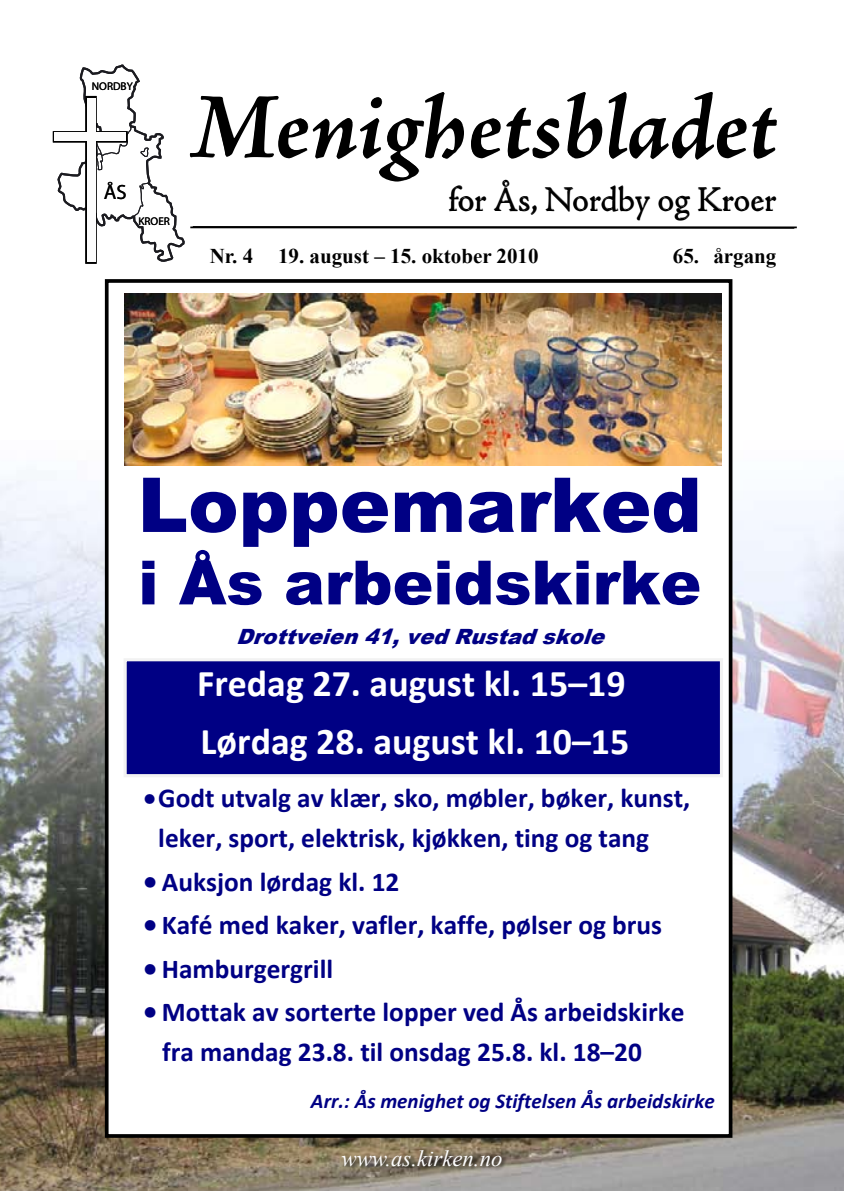
<style>
.page{position:relative;width:844px;height:1191px;background:#fff}
.page>*{position:absolute;margin:0;border:0;box-sizing:border-box;transform-origin:0 0}
.t1{font:italic 700 94.5px "Adobe Jenson Pro";color:#000}
.t2{font:900 75.77px "Arial";color:#000084}
.t3{font:900 61.07px "Arial";color:#000084}
.t4{font:700 37.8px/58.8px "Calibri";color:#fff}
.t5{font:35px "Adobe Jenson Pro";letter-spacing:-.005em;color:#000}
.t6{font:700 27.3px/40.1px "Calibri";color:#000084}
.t7{font:italic 22.75px "Times New Roman";color:#fff}
.t8{font:italic 700 21px "Calibri";color:#000084}
.t9{font:700 21px "Times New Roman";color:#000}
.t10{font:italic 900 21px "Arial";color:#000084}
.t11{font:20.65px "Myriad";color:#000}
.t12{font:11.2px "Myriad";color:#000}
</style>
<div class="page">
<hr style="left:190px;top:226px;width:604px;height:3px;background:#000">
<img style="left:0;top:421px;width:843px;height:770px">
<div style="left:107px;top:281px;width:623px;height:855px;background:#fff"></div>
<div style="left:125px;top:659px;width:596px;height:116px;background:#000084"></div>
<div style="left:123px;top:658px;width:599px;height:119px;border:3px solid #f2f2f2"></div>
<img style="left:124px;top:293px;width:597px;height:172px">
<div style="left:105px;top:279px;width:627px;height:858px;border:4px solid #000"></div>
<svg style="left:57px;top:64px;width:127px;height:198px"></svg>
<div style="left:85px;top:96px;width:12px;height:168px;border:3px solid #000"></div>
<div style="left:53px;top:131px;width:75px;height:11px;border:3px solid #000"></div>
<div style="left:87px;top:98px;width:8px;height:163px;background:#fcfcfc"></div>
<div style="left:55px;top:133px;width:71px;height:8px;background:#fcfcfc"></div>
<hr style="left:193px;top:226px;width:603px;height:2px;background:#000">
<div style="left:340px;top:1148px;width:167px;height:23px;background:#000;opacity:.89"></div>
<p class="t12" style="left:92px;top:80px;width:42px">NORDBY</p>
<p class="t11" style="left:104px;top:181px;width:24px">ÅS</p>
<p class="t12" style="left:138px;top:216px;width:33px">KROER</p>
<h1 class="t1" style="left:189px;top:74px;width:589px">Menighetsbladet</h1>
<p class="t5" style="left:448px;top:180px;width:330px">for Ås, Nordby og Kroer</p>
<p class="t9" style="left:210px;top:242px;width:330px">Nr. 4 19. august – 15. oktober 2010</p>
<p class="t9" style="left:672px;top:242px;width:105px">65. årgang</p>
<h2 class="t2" style="left:137px;top:450px;width:565px">Loppemarked</h2>
<h3 class="t3" style="left:138px;top:538px;width:564px">i Ås arbeidskirke</h3>
<p class="t10" style="left:236px;top:621px;width:379px">Drottveien41,vedRustadskole</p>
<h3 class="t4" style="left:197px;top:652px;width:433px">Fredag 27. august kl. 15–19<br>Lørdag 28. august kl. 10–15</h3>
<p class="t6" style="left:158px;top:776px;width:533px;text-indent:-15px">•Godt utvalg av klær, sko, møbler, bøker, kunst, leker, sport, elektrisk, kjøkken, ting og tang</p>
<p class="t6" style="left:143px;top:860px;width:257px">• Auksjon lørdag kl. 12</p>
<p class="t6" style="left:143px;top:903px;width:520px">• Kafé med kaker, vafler, kaffe, pølser og brus</p>
<p class="t6" style="left:143px;top:947px;width:191px">• Hamburgergrill</p>
<p class="t6" style="left:162px;top:991px;width:524px;text-indent:-19px">• Mottak av sorterte lopper ved Ås arbeidskirke fra mandag 23.8. til onsdag 25.8. kl. 18–20</p>
<p class="t8" style="left:311px;top:1088px;width:405px">Arr.: Ås menighet og Stiftelsen Ås arbeidskirke</p>
<p class="t7" style="left:341px;top:1142px;width:162px">www.as.kirken.no</p>
</div>
